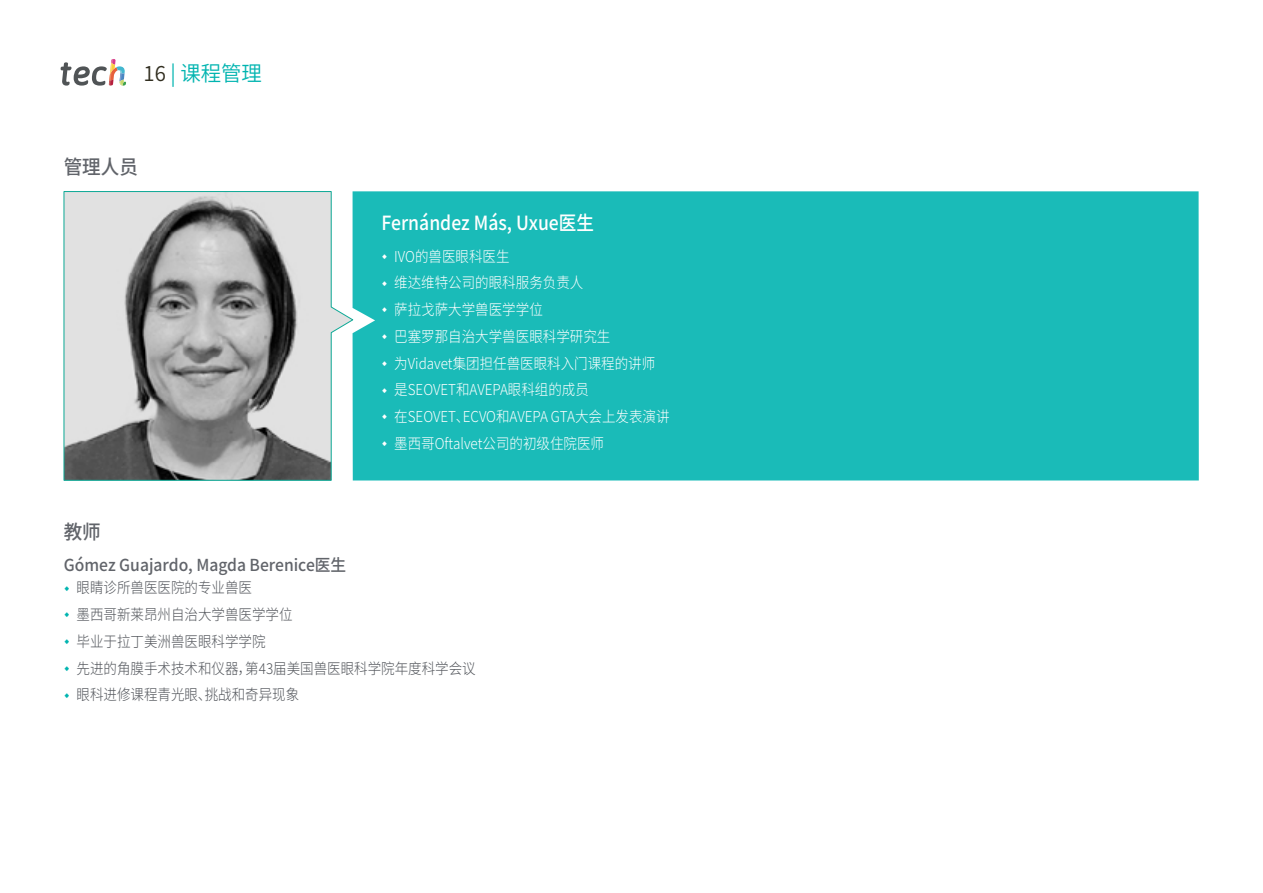
<style>
.page{position:relative;width:1263px;height:893px;background:#fff}
.page>*{position:absolute;margin:0;border:0;box-sizing:border-box;transform-origin:0 0}
.t1{font:21px "Source Han Sans CN";color:#00b4b0}
.t2{font:500 19.5px "Source Han Sans CN";color:#fff;scale:.9 1}
.t3{font:500 19.5px "Source Han Sans CN";color:#61646a;scale:.95 1}
.t4{font:500 16.5px "Source Han Sans CN";color:#61646a;scale:.95 1}
.t5{font:300 15px/26.7px "Source Han Sans CN";color:#fff;scale:.9 1}
.t6{font:300 15px/26.7px "Source Han Sans CN";color:#52555b;scale:.9 1}
.s1{color:#312e20}
</style>
<div class="page">
<svg style="left:61px;top:59px;width:65px;height:27px"></svg>
<div style="left:353px;top:191px;width:846px;height:289px;background:#1abbb8"></div>
<svg style="left:64px;top:191px;width:289px;height:290px;background:#adafaf"></svg>
<svg style="left:382px;top:254px;width:5px;height:5px"></svg>
<svg style="left:382px;top:281px;width:5px;height:5px"></svg>
<svg style="left:382px;top:307px;width:5px;height:5px"></svg>
<svg style="left:382px;top:334px;width:5px;height:5px"></svg>
<svg style="left:382px;top:361px;width:5px;height:5px"></svg>
<svg style="left:382px;top:388px;width:5px;height:5px"></svg>
<svg style="left:382px;top:415px;width:5px;height:5px"></svg>
<svg style="left:382px;top:441px;width:5px;height:5px"></svg>
<h1 class="t1" style="left:144px;top:61px;width:120px"><span class="s1">16</span> | 课程管理</h1>
<h2 class="t3" style="left:64px;top:156px;width:80px">管理人员</h2>
<h2 class="t2" style="left:382px;top:212px;width:237px">Fernández Más, Uxue医生</h2>
<p class="t5" style="left:394px;top:243px;width:307px">IVO的兽医眼科医生<br>维达维特公司的眼科服务负责人<br>萨拉戈萨大学兽医学学位<br>巴塞罗那自治大学兽医眼科学研究生为Vidavet集团担任兽医眼科入门课程的讲师是SEOVET和AVEPA眼科组的成员<br>在SEOVET、ECVO和AVEPA GTA大会上发表演讲墨西哥Oftalvet公司的初级住院医师</p>
<h2 class="t3" style="left:64px;top:520px;width:41px">教师</h2>
<p class="t4" style="left:64px;top:556px;width:299px">Gómez Guajardo, Magda Berenice医生</p>
<p class="t6" style="left:77px;top:575px;width:445px">眼睛诊所兽医医院的专业兽医<br>墨西哥新莱昂州自治大学兽医学学位<br>毕业于拉丁美洲兽医眼科学学院<br>先进的角膜手术技术和仪器，第43届美国兽医眼科学院年度科学会议眼科进修课程青光眼、挑战和奇异现象</p>
</div>
